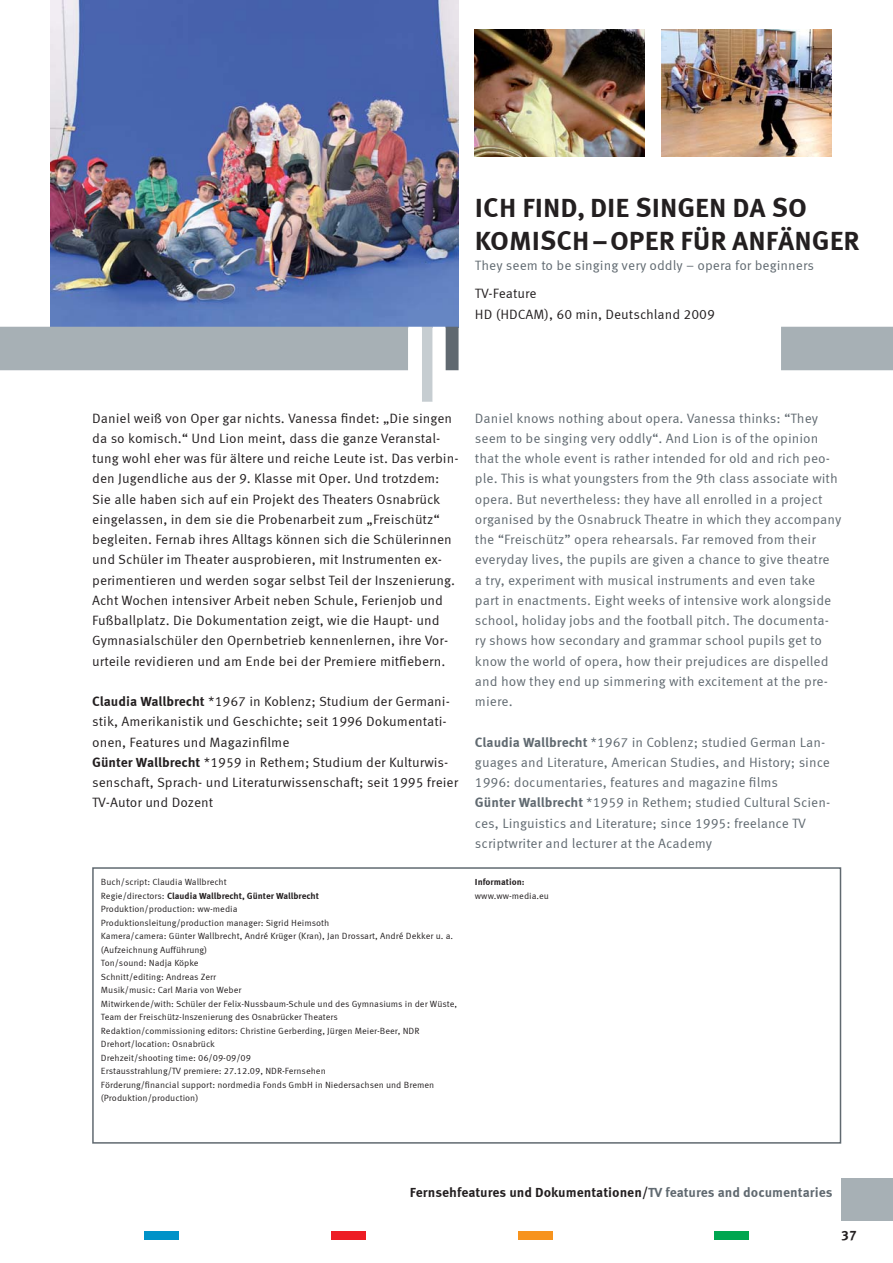
<style>
.page{position:relative;width:893px;height:1263px;background:#fff}
.page>*{position:absolute;margin:0;border:0;box-sizing:border-box;transform-origin:0 0}
.t1{font:700 27px/33px "Meta Correspondence";color:#231f20}
.t2{font:13.5px/20.2px "Meta Correspondence";color:#606970}
.t3{font:13.5px/20.2px "Meta Correspondence";color:#231f20}
.t4{font:700 13.5px "Meta Correspondence";color:#231f20}
.t5{font:9px/13.5px "Meta Correspondence";color:#231f20}
.t6{font:700 9px "Meta Correspondence";color:#231f20}
.s1{font-weight:700}
.s2{color:#606970}
</style>
<div class="page">
<img style="left:661px;top:29px;width:170px;height:128px">
<img style="left:50px;top:0;width:408px;height:327px">
<img style="left:475px;top:29px;width:170px;height:128px">
<div style="left:781px;top:327px;width:112px;height:43px;background:#a7b0b5"></div>
<div style="left:92px;top:867px;width:749px;height:277px;border:2px solid #606970"></div>
<svg style="left:0;top:327px;width:458px;height:75px"></svg>
<div style="left:332px;top:1231px;width:34px;height:8px;background:#ed1c24"></div>
<div style="left:714px;top:1231px;width:34px;height:8px;background:#00a650"></div>
<div style="left:145px;top:1231px;width:34px;height:8px;background:#0092c8"></div>
<div style="left:519px;top:1231px;width:34px;height:8px;background:#f7931d"></div>
<div style="left:841px;top:1178px;width:52px;height:42px;background:#a7b0b5"></div>
<h1 class="t1" style="left:475px;top:191px;width:386px">ICH FIND, DIE SINGEN DA SO<br>KOMISCH – OPER FÜR ANFÄNGER</h1>
<p class="t2" style="left:475px;top:255px;width:341px">They seem to be singing very oddly – opera for beginners</p>
<p class="t3" style="left:475px;top:284px;width:241px">TV-Feature<br>HD (HDCAM), 60 min, Deutschland 2009</p>
<p class="t3" style="left:92px;top:408px;width:368px">Daniel weiß von Oper gar nichts. Vanessa findet: „Die singen da so komisch.“ Und Lion meint, dass die ganze Veranstal&shy;tung wohl eher was für ältere und reiche Leute ist. Das verbin&shy;den Jugendliche aus der 9. Klasse mit Oper. Und trotzdem:<br>Sie alle haben sich auf ein Projekt des Theaters Osnabrück eingelassen, in dem sie die Probenarbeit zum „Freischütz“ begleiten. Fernab ihres Alltags können sich die Schülerinnen und Schüler im Theater ausprobieren, mit Instrumenten ex&shy;perimentieren und werden sogar selbst Teil der Inszenierung.<br>Acht Wochen intensiver Arbeit neben Schule, Ferienjob und Fußballplatz. Die Dokumentation zeigt, wie die Haupt- und Gymnasialschüler den Opernbetrieb kennenlernen, ihre Vor&shy;urteile revidieren und am Ende bei der Premiere mitfiebern.</p>
<p class="t3" style="left:92px;top:691px;width:368px"><span class="s1">Claudia Wallbrecht</span> *1967 in Koblenz; Studium der Germani&shy;stik, Amerikanistik und Geschichte; seit 1996 Dokumentati&shy;onen, Features und Magazinfilme<br><span class="s1">Günter Wallbrecht</span> *1959 in Rethem; Studium der Kulturwis&shy;senschaft, Sprach- und Literaturwissenschaft; seit 1995 freier TV-Autor und Dozent</p>
<p class="t5" style="left:101px;top:876px;width:358px">Buch/script: Claudia Wallbrecht<br>Regie/directors: <span class="s1">Claudia Wallbrecht, Günter Wallbrecht<br></span>Produktion/production: ww-media<br>Produktionsleitung/production manager: Sigrid Heimsoth<br>Kamera/camera: Günter Wallbrecht, André Krüger (Kran), Jan Drossart, André Dekker u. a. (Aufzeichnung Aufführung)<br>Ton/sound: Nadja Köpke<br>Schnitt/editing: Andreas Zerr<br>Musik/music: Carl Maria von Weber<br>Mitwirkende/with: Schüler der Felix-Nussbaum-Schule und des Gymnasiums in der Wüste, Team der Freischütz-Inszenierung des Osnabrücker Theaters<br>Redaktion/commissioning editors: Christine Gerberding, Jürgen Meier-Beer, NDR Drehort/location: Osnabrück<br>Drehzeit/shooting time: 06/09-09/09<br>Erstausstrahlung/TV premiere: 27.12.09, NDR-Fernsehen<br>Förderung/financial support: nordmedia Fonds GmbH in Niedersachsen und Bremen (Produktion/production)</p>
<p class="t2" style="left:475px;top:408px;width:368px">Daniel knows nothing about opera. Vanessa thinks: “They seem to be singing very oddly“. And Lion is of the opinion that the whole event is rather intended for old and rich peo&shy;ple. This is what youngsters from the 9th class associate with opera. But nevertheless: they have all enrolled in a project organised by the Osnabruck Theatre in which they accompany the “Freischütz” opera rehearsals. Far removed from their everyday lives, the pupils are given a chance to give theatre<br>a try, experiment with musical instruments and even take part in enactments. Eight weeks of intensive work alongside school, holiday jobs and the football pitch. The documenta&shy;ry shows how secondary and grammar school pupils get to know the world of opera, how their prejudices are dispelled and how they end up simmering with excitement at the pre&shy;miere.</p>
<p class="t2" style="left:475px;top:732px;width:357px"><span class="s1">Claudia Wallbrecht</span> *1967 in Coblenz; studied German Lan&shy;guages and Literature, American Studies, and History; since 1996: documentaries, features and magazine films<br><span class="s1">Günter Wallbrecht</span> *1959 in Rethem; studied Cultural Scien&shy;ces, Linguistics and Literature; since 1995: freelance TV scriptwriter and lecturer at the Academy</p>
<p class="t6" style="left:475px;top:877px;width:51px">Information:</p>
<p class="t5" style="left:475px;top:889px;width:76px">www.ww-media.eu</p>
<p class="t4" style="left:410px;top:1185px;width:424px">Fernsehfeatures und Dokumentationen/<span class="s2">TV features and documentaries</span></p>
<p class="t4" style="left:841px;top:1228px;width:17px">37</p>
</div>
